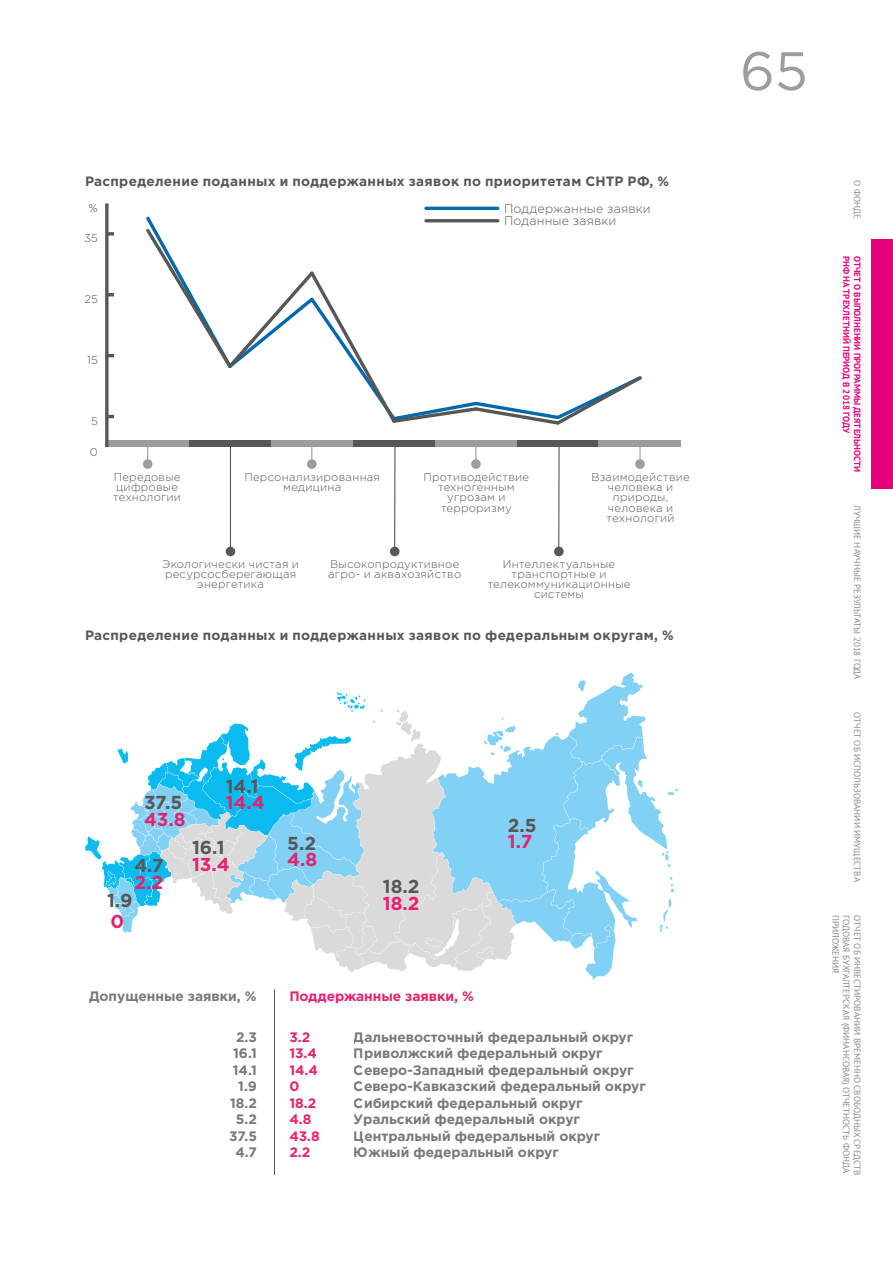
<style>
.page{position:relative;width:893px;height:1263px;background:#fff}
.page>*{position:absolute;margin:0;border:0;box-sizing:border-box;transform-origin:0 0}
.t1{font:54px "Gotham Pro";color:#9d9d9c}
.t2{font:700 18.75px "Gotham Pro";color:#575756}
.t3{font:700 18.75px "Gotham Pro";color:#e52270}
.t4{font:700 13.65px/16.5px "Gotham Pro";color:#575756;text-align:right}
.t5{font:700 13.65px/16.5px "Gotham Pro";color:#e52270}
.t6{font:700 13.5px "Gotham Pro";letter-spacing:.025em;color:#575756}
.t7{font:300 12.45px/12.5px "Gotham Pro";letter-spacing:.015em;color:#575756}
.t8{font:300 11.25px/10.2px "Gotham Pro";letter-spacing:.02em;color:#575756;text-align:center}
.t9{font:9px "PT Sans";color:#878787}
.t10{font:700 9px "PT Sans";color:#e6007d}
</style>
<div class="page">
<div style="left:872px;top:239px;width:21px;height:250px;background:#e6007d"></div>
<div style="left:143px;top:459px;width:10px;height:10px;background:#9d9d9c;border-radius:50%"></div>
<svg style="left:147px;top:447px;width:1px;height:12px"></svg>
<div style="left:226px;top:547px;width:9px;height:9px;background:#575756;border-radius:50%"></div>
<hr style="left:230px;top:447px;width:1px;height:102px;background:#575756">
<div style="left:307px;top:459px;width:10px;height:10px;background:#9d9d9c;border-radius:50%"></div>
<svg style="left:311px;top:447px;width:1px;height:12px"></svg>
<div style="left:471px;top:459px;width:10px;height:10px;background:#9d9d9c;border-radius:50%"></div>
<svg style="left:475px;top:447px;width:1px;height:12px"></svg>
<div style="left:635px;top:459px;width:10px;height:10px;background:#9d9d9c;border-radius:50%"></div>
<hr style="left:639px;top:444px;width:2px;height:20px;background:#9d9d9c">
<div style="left:390px;top:547px;width:10px;height:9px;background:#575756;border-radius:50%"></div>
<hr style="left:394px;top:444px;width:2px;height:105px;background:#575756">
<div style="left:554px;top:547px;width:10px;height:9px;background:#575756;border-radius:50%"></div>
<hr style="left:558px;top:444px;width:2px;height:105px;background:#575756">
<div style="left:107px;top:441px;width:82px;height:6px;background:#9d9d9c"></div>
<div style="left:189px;top:441px;width:82px;height:6px;background:#575756"></div>
<div style="left:271px;top:441px;width:82px;height:6px;background:#9d9d9c"></div>
<div style="left:353px;top:441px;width:82px;height:6px;background:#575756"></div>
<div style="left:435px;top:441px;width:82px;height:6px;background:#9d9d9c"></div>
<div style="left:517px;top:441px;width:82px;height:6px;background:#575756"></div>
<div style="left:598px;top:441px;width:83px;height:6px;background:#9d9d9c"></div>
<svg style="left:105px;top:203px;width:4px;height:244px"></svg>
<svg style="left:108px;top:415px;width:6px;height:3px"></svg>
<svg style="left:108px;top:354px;width:6px;height:3px"></svg>
<svg style="left:108px;top:293px;width:6px;height:3px"></svg>
<svg style="left:108px;top:232px;width:6px;height:4px"></svg>
<hr style="left:426px;top:207px;width:72px;height:3px;background:#0069ab">
<svg style="left:146px;top:216px;width:496px;height:209px"></svg>
<hr style="left:274px;top:989px;width:1px;height:186px;background:#575756">
<svg style="left:85px;top:672px;width:594px;height:308px"></svg>
<p class="t6" style="left:85px;top:174px;width:585px">Распределение поданных и поддержанных заявок по приоритетам СНТР РФ, %</p>
<p class="t8" style="left:89px;top:203px;width:11px">%</p>
<p class="t7" style="left:504px;top:202px;width:148px">Поддержанные заявки<br>Поданные заявки</p>
<p class="t8" style="left:84px;top:233px;width:15px">35</p>
<p class="t8" style="left:84px;top:294px;width:15px">25</p>
<p class="t8" style="left:87px;top:355px;width:12px">15</p>
<p class="t8" style="left:91px;top:416px;width:8px">5</p>
<p class="t8" style="left:90px;top:447px;width:10px">0</p>
<p class="t8" style="left:113px;top:472px;width:69px;text-align:left">Передовые цифровые технологии</p>
<p class="t8" style="left:244px;top:472px;width:137px">Персонализированная медицина</p>
<p class="t8" style="left:424px;top:472px;width:107px">Противодействие техногенным угрозам и терроризму</p>
<p class="t8" style="left:591px;top:472px;width:100px">Взаимодействие человека и природы, человека и технологий</p>
<p class="t8" style="left:162px;top:559px;width:138px">Экологически чистая и ресурсосберегающая энергетика</p>
<p class="t8" style="left:328px;top:559px;width:135px;text-align:left">Высокопродуктивное агро- и аквахозяйство</p>
<p class="t8" style="left:488px;top:559px;width:144px">Интеллектуальные транспортные и телекоммуникационные системы</p>
<p class="t6" style="left:85px;top:627px;width:590px">Распределение поданных и поддержанных заявок по федеральным округам, %</p>
<h2 class="t2" style="left:144px;top:792px;width:40px">37.5</h2>
<h2 class="t3" style="left:144px;top:808px;width:43px">43.8</h2>
<h2 class="t2" style="left:226px;top:775px;width:35px">14.1</h2>
<h2 class="t3" style="left:226px;top:792px;width:40px">14.4</h2>
<h2 class="t2" style="left:192px;top:837px;width:34px">16.1</h2>
<h2 class="t2" style="left:134px;top:855px;width:31px">4.7</h2>
<h2 class="t3" style="left:192px;top:853px;width:39px">13.4</h2>
<h2 class="t3" style="left:134px;top:871px;width:30px">2.2</h2>
<h2 class="t2" style="left:107px;top:889px;width:27px">1.9</h2>
<h2 class="t3" style="left:111px;top:910px;width:15px">0</h2>
<h2 class="t2" style="left:287px;top:832px;width:30px">5.2</h2>
<h2 class="t3" style="left:287px;top:849px;width:32px">4.8</h2>
<h2 class="t2" style="left:383px;top:876px;width:38px">18.2</h2>
<h2 class="t3" style="left:383px;top:892px;width:38px">18.2</h2>
<p class="t4" style="left:89px;top:988px;width:169px">Допущенные заявки, %</p>
<p class="t5" style="left:289px;top:988px;width:186px">Поддержанные заявки, %</p>
<h2 class="t2" style="left:508px;top:814px;width:30px">2.5</h2>
<h2 class="t3" style="left:508px;top:831px;width:26px">1.7</h2>
<p class="t4" style="left:229px;top:1028px;width:29px">2.3<br>16.1<br>14.1<br>1.9<br>18.2<br>5.2<br>37.5<br>4.7</p>
<p class="t5" style="left:289px;top:1028px;width:32px">3.2<br>13.4<br>14.4<br>0<br>18.2<br>4.8<br>43.8<br>2.2</p>
<p class="t4" style="left:354px;top:1028px;width:293px;text-align:left">Дальневосточный федеральный округ<br>Приволжский федеральный округ<br>Северо-Западный федеральный округ<br>Северо-Кавказский федеральный округ<br>Сибирский федеральный округ<br>Уральский федеральный округ<br>Центральный федеральный округ<br>Южный федеральный округ</p>
<h1 class="t1" style="left:740px;top:41px;width:69px">65</h1>
<p class="t9" style="left:863px;top:180px;width:40px;rotate:90deg">О ФОНДЕ</p>
<p class="t10" style="left:852px;top:256px;width:178px;rotate:90deg">РНФ НА ТРЕХЛЕТНИЙ ПЕРИОД В 2018 ГОДУ</p>
<p class="t10" style="left:863px;top:256px;width:217px;rotate:90deg">ОТЧЕТ О ВЫПОЛНЕНИИ ПРОГРАММЫ ДЕЯТЕЛЬНОСТИ</p>
<p class="t9" style="left:863px;top:505px;width:176px;rotate:90deg">ЛУЧШИЕ НАУЧНЫЕ РЕЗУЛЬТАТЫ 2018 ГОДА</p>
<p class="t9" style="left:863px;top:712px;width:171px;rotate:90deg">ОТЧЕТ ОБ ИСПОЛЬЗОВАНИИ ИМУЩЕСТВА</p>
<p class="t9" style="left:841px;top:915px;width:60px;rotate:90deg">ПРИЛОЖЕНИЯ</p>
<p class="t9" style="left:852px;top:915px;width:259px;rotate:90deg">ГОДОВАЯ БУХГАЛТЕРСКАЯ (ФИНАНСОВАЯ) ОТЧЕТНОСТЬ ФОНДА</p>
<p class="t9" style="left:863px;top:915px;width:262px;rotate:90deg">ОТЧЕТ ОБ ИНВЕСТИРОВАНИИ ВРЕМЕННО СВОБОДНЫХ СРЕДСТВ</p>
</div>
